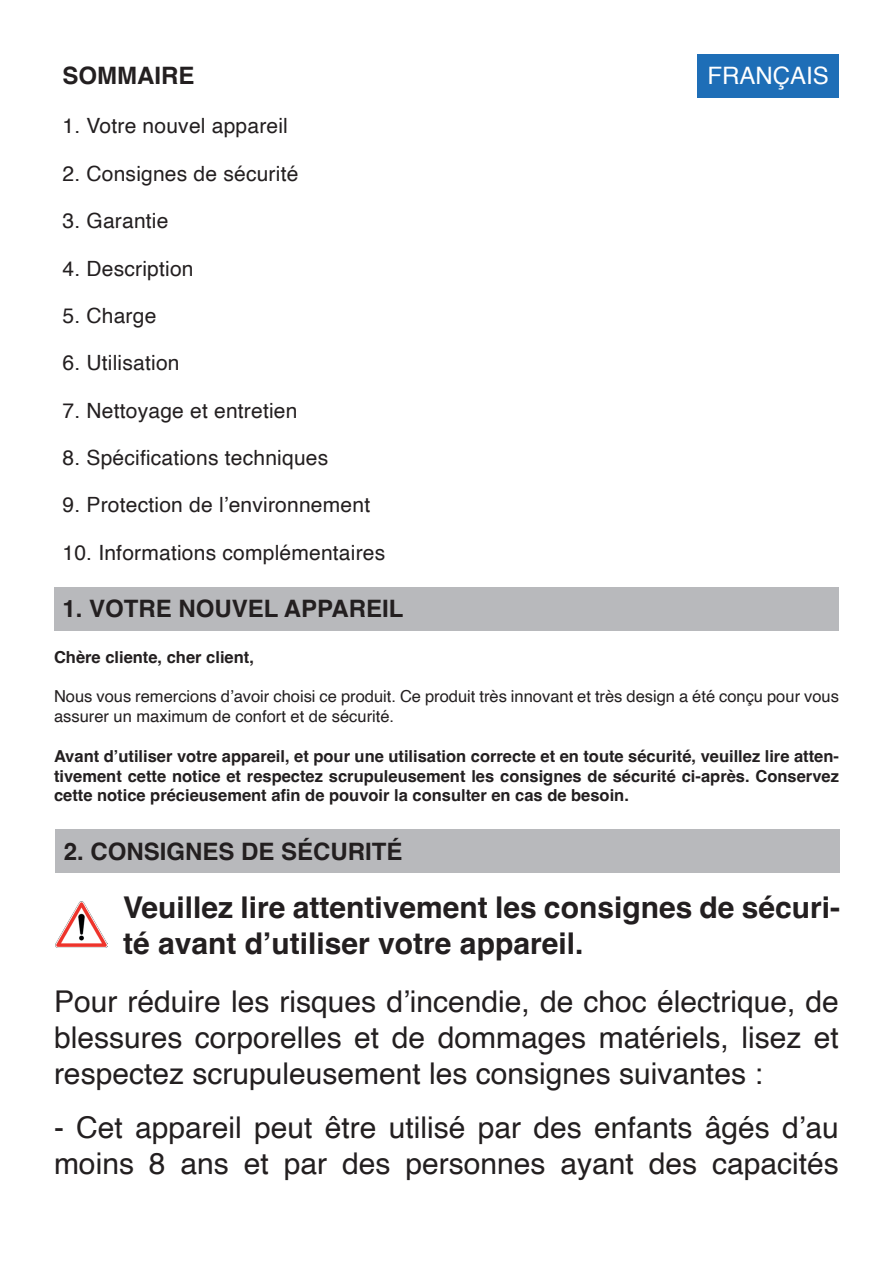
<style>
.page{position:relative;width:893px;height:1263px;background:#fff}
.page>*{position:absolute;margin:0;border:0;box-sizing:border-box;transform-origin:0 0}
.t1{font:30px/36px "Helvetica";color:#231f20;text-align:justify}
.t2{font:700 30px/36px "Helvetica";color:#231f20}
.t3{font:700 24px "Helvetica";color:#231f20}
.t4{font:24px "Helvetica";color:#fff}
.t5{font:21px "Helvetica";letter-spacing:.01em;color:#231f20}
.t6{font:700 16.5px/19.8px "Helvetica";color:#231f20;text-align:justify}
.t7{font:16.5px/19.8px "Helvetica";color:#231f20}
</style>
<div class="page">
<div style="left:697px;top:54px;width:142px;height:44px;background:#1e6eb7"></div>
<div style="left:55px;top:829px;width:785px;height:44px;background:#b8b9bc"></div>
<div style="left:54px;top:587px;width:785px;height:44px;background:#b8b9bc"></div>
<img style="left:55px;top:901px;width:53px;height:47px">
<h2 class="t3" style="left:63px;top:61px;width:133px">SOMMAIRE</h2>
<p class="t5" style="left:63px;top:110px;width:227px">1. Votre nouvel appareil</p>
<p class="t5" style="left:63px;top:157px;width:237px">2. Consignes de sécurité</p>
<p class="t5" style="left:63px;top:205px;width:107px">3. Garantie</p>
<p class="t5" style="left:63px;top:252px;width:133px">4. Description</p>
<p class="t5" style="left:63px;top:299px;width:95px">5. Charge</p>
<p class="t5" style="left:63px;top:347px;width:119px">6. Utilisation</p>
<p class="t5" style="left:63px;top:394px;width:237px">7. Nettoyage et entretien</p>
<p class="t5" style="left:63px;top:441px;width:267px">8. Spécifications techniques</p>
<p class="t5" style="left:63px;top:489px;width:309px">9. Protection de l’environnement</p>
<p class="t5" style="left:63px;top:536px;width:324px">10. Informations complémentaires</p>
<h2 class="t3" style="left:63px;top:594px;width:342px">1. VOTRE NOUVEL APPAREIL</h2>
<h2 class="t4" style="left:707px;top:57px;width:123px">FRANÇAIS</h2>
<p class="t6" style="left:54px;top:649px;width:201px">Chère cliente, cher client,</p>
<p class="t7" style="left:54px;top:687px;width:786px">Nous vous remercions d’avoir choisi ce produit. Ce produit très innovant et très design a été conçu pour vous assurer un maximum de confort et de sécurité.</p>
<p class="t6" style="left:54px;top:748px;width:786px">Avant d’utiliser votre appareil, et pour une utilisation correcte et en toute sécurité, veuillez lire atten&shy;tivement cette notice et respectez scrupuleusement les consignes de sécurité ci-après. Conservez cette notice précieusement afin de pouvoir la consulter en cas de besoin.</p>
<h2 class="t3" style="left:64px;top:836px;width:340px">2. CONSIGNES DE SÉCURITÉ</h2>
<h1 class="t2" style="left:123px;top:893px;width:718px">Veuillez lire attentivement les consignes de sécuri&shy;té avant d’utiliser votre appareil.</h1>
<h1 class="t1" style="left:54px;top:985px;width:786px">Pour réduire les risques d’incendie, de choc électrique, de blessures corporelles et de dommages matériels, lisez et respectez scrupuleusement les consignes suivantes :</h1>
<h1 class="t1" style="left:54px;top:1111px;width:786px">- Cet appareil peut être utilisé par des enfants âgés d’au moins 8 ans et par des personnes ayant des capacités</h1>
</div>
